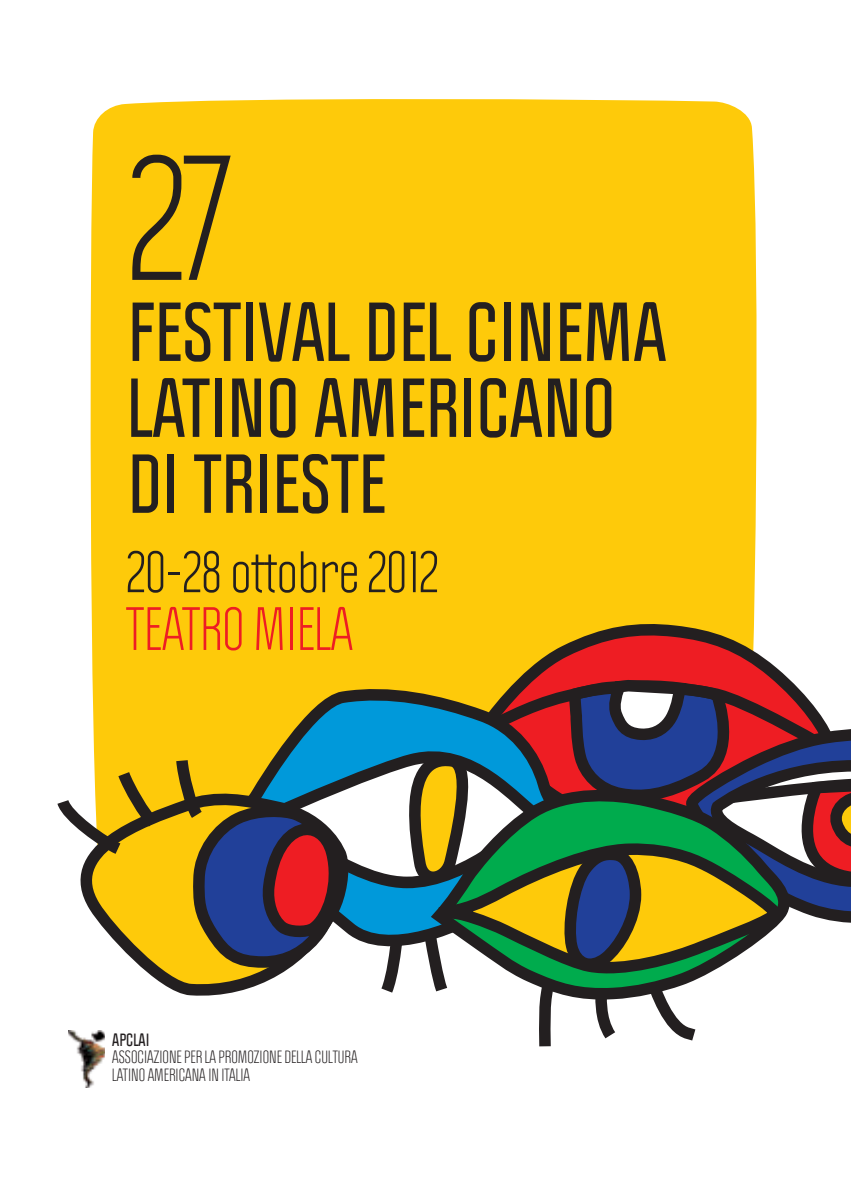
<style>
.page{position:relative;width:851px;height:1191px;background:#fff}
.page>*{position:absolute;margin:0;border:0;box-sizing:border-box;transform-origin:0 0}
.t1{font:161.4px "Politica";color:#231f20}
.t2{font:700 73px/76px "Politica";color:#231f20}
.t3{font:53.4px "Politica";color:#231f20}
.t4{font:53.4px "Politica";color:#ee1d23}
.t5{font:15.6px/18.8px "Politica";color:#231f20}
.t6{font:700 15.6px "Politica";color:#231f20}
</style>
<div class="page">
<div style="left:90px;top:99px;width:667px;height:649px;background:#feca0a"></div>
<svg style="left:470px;top:616px;width:310px;height:55px;background:#d37a26"></svg>
<svg style="left:227px;top:677px;width:145px;height:268px;background:#a5a73e"></svg>
<svg style="left:228px;top:730px;width:144px;height:163px"></svg>
<svg style="left:148px;top:794px;width:207px;height:202px"></svg>
<svg style="left:57px;top:748px;width:290px;height:225px"></svg>
<svg style="left:372px;top:671px;width:478px;height:376px"></svg>
<img style="left:68px;top:1030px;width:36px;height:58px">
<h1 class="t1" style="left:127px;top:116px;width:107px">27</h1>
<h2 class="t2" style="left:127px;top:294px;width:540px">FESTIVAL DEL CINEMA<br>LATINO AMERICANO<br>DI TRIESTE</h2>
<h3 class="t3" style="left:126px;top:538px;width:313px">20-28 ottobre 2012</h3>
<h3 class="t4" style="left:126px;top:595px;width:228px">TEATRO MIELA</h3>
<p class="t6" style="left:112px;top:1029px;width:39px">APCLAI</p>
<p class="t5" style="left:112px;top:1047px;width:247px">ASSOCIAZIONE PER LA PROMOZIONE DELLA CULTURA<br>LATINO AMERICANA IN ITALIA</p>
</div>
